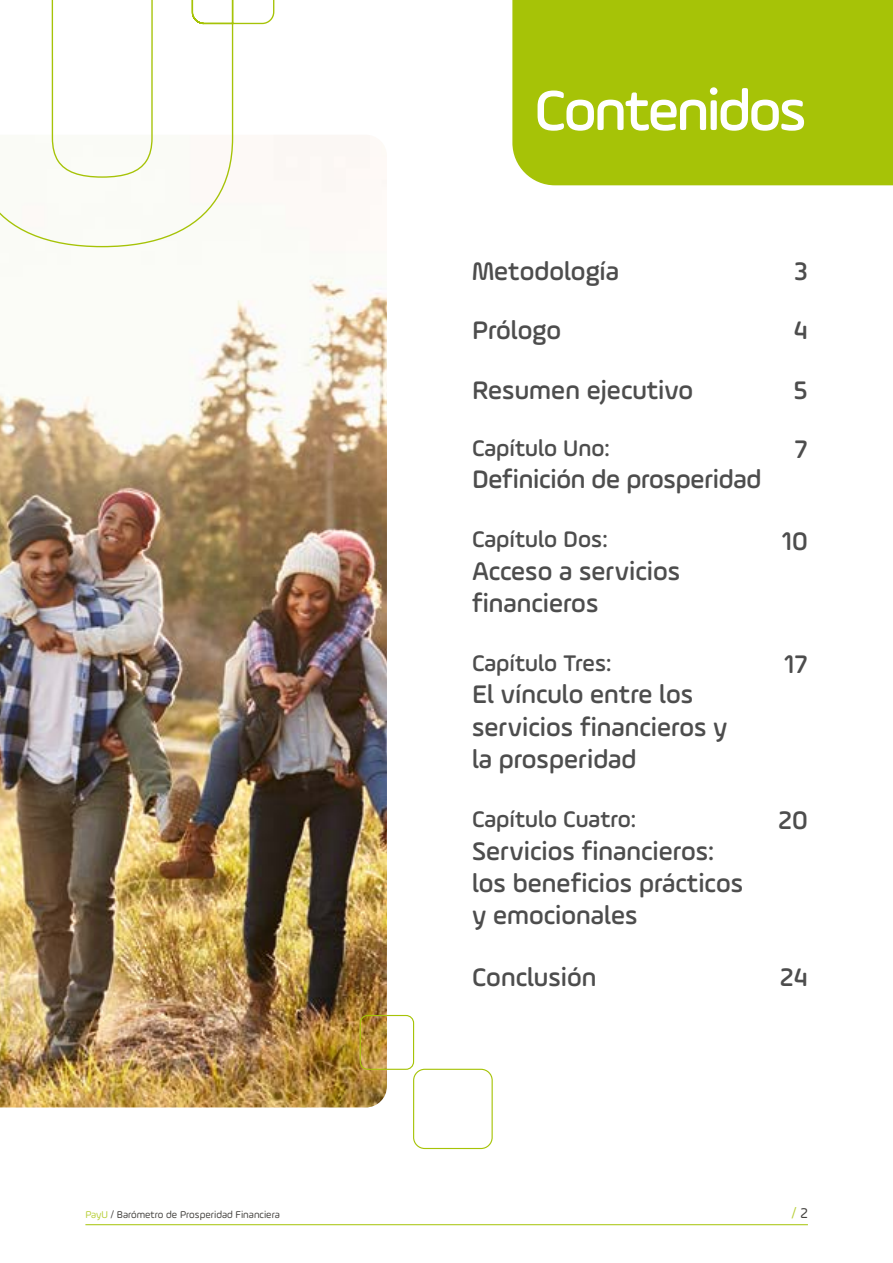
<style>
.page{position:relative;width:893px;height:1263px;background:#fff}
.page>*{position:absolute;margin:0;border:0;box-sizing:border-box;transform-origin:0 0}
.t1{font:500 60px "Ample Soft";letter-spacing:-.04em;color:#fff}
.t2{font:500 27px/32.4px "Ample Soft";color:#4d4d4d}
.t3{font:500 24px "Ample Soft";color:#4d4d4d}
.t4{font:15px "Ample Soft";color:#b8cf39}
.t5{font:10.5px "Ample Soft";color:#42403d}
.s1{color:#b8cf39}
.s2{color:#42403d}
</style>
<div class="page">
<img style="left:0;top:0;width:893px;height:1226px">
<svg style="left:359px;top:1014px;width:134px;height:135px"></svg>
<div style="left:512px;top:0;width:381px;height:185px;background:#a6c307"></div>
<h1 class="t1" style="left:534px;top:74px;width:274px">Contenidos</h1>
<p class="t2" style="left:472px;top:254px;width:149px">Metodología</p>
<p class="t2" style="left:794px;top:254px;width:15px">3</p>
<p class="t2" style="left:472px;top:314px;width:91px">Prólogo</p>
<p class="t2" style="left:794px;top:314px;width:16px">4</p>
<p class="t2" style="left:472px;top:373px;width:223px">Resumen ejecutivo</p>
<p class="t2" style="left:793px;top:373px;width:16px">5</p>
<p class="t3" style="left:472px;top:434px;width:139px">Capítulo Uno:</p>
<p class="t2" style="left:472px;top:463px;width:291px">Definición de prosperidad</p>
<p class="t2" style="left:794px;top:433px;width:15px">7</p>
<p class="t3" style="left:472px;top:525px;width:137px">Capítulo Dos:</p>
<p class="t2" style="left:472px;top:554px;width:210px">Acceso a servicios financieros</p>
<p class="t3" style="left:472px;top:649px;width:141px">Capítulo Tres:</p>
<p class="t2" style="left:472px;top:678px;width:257px">El vínculo entre los servicios financieros y la prosperidad</p>
<p class="t3" style="left:472px;top:805px;width:166px">Capítulo Cuatro:</p>
<p class="t2" style="left:472px;top:834px;width:273px">Servicios financieros: los beneficios prácticos y emocionales</p>
<p class="t2" style="left:782px;top:524px;width:27px">10</p>
<p class="t2" style="left:784px;top:648px;width:25px">17</p>
<p class="t2" style="left:778px;top:804px;width:31px">20</p>
<p class="t2" style="left:472px;top:960px;width:126px">Conclusión</p>
<p class="t2" style="left:780px;top:960px;width:30px">24</p>
<p class="t5" style="left:85px;top:1208px;width:196px"><span class="s1">PayU</span> / Barómetro de Prosperidad Financiera</p>
<p class="t4" style="left:792px;top:1204px;width:18px">/ <span class="s2">2</span></p>
</div>
